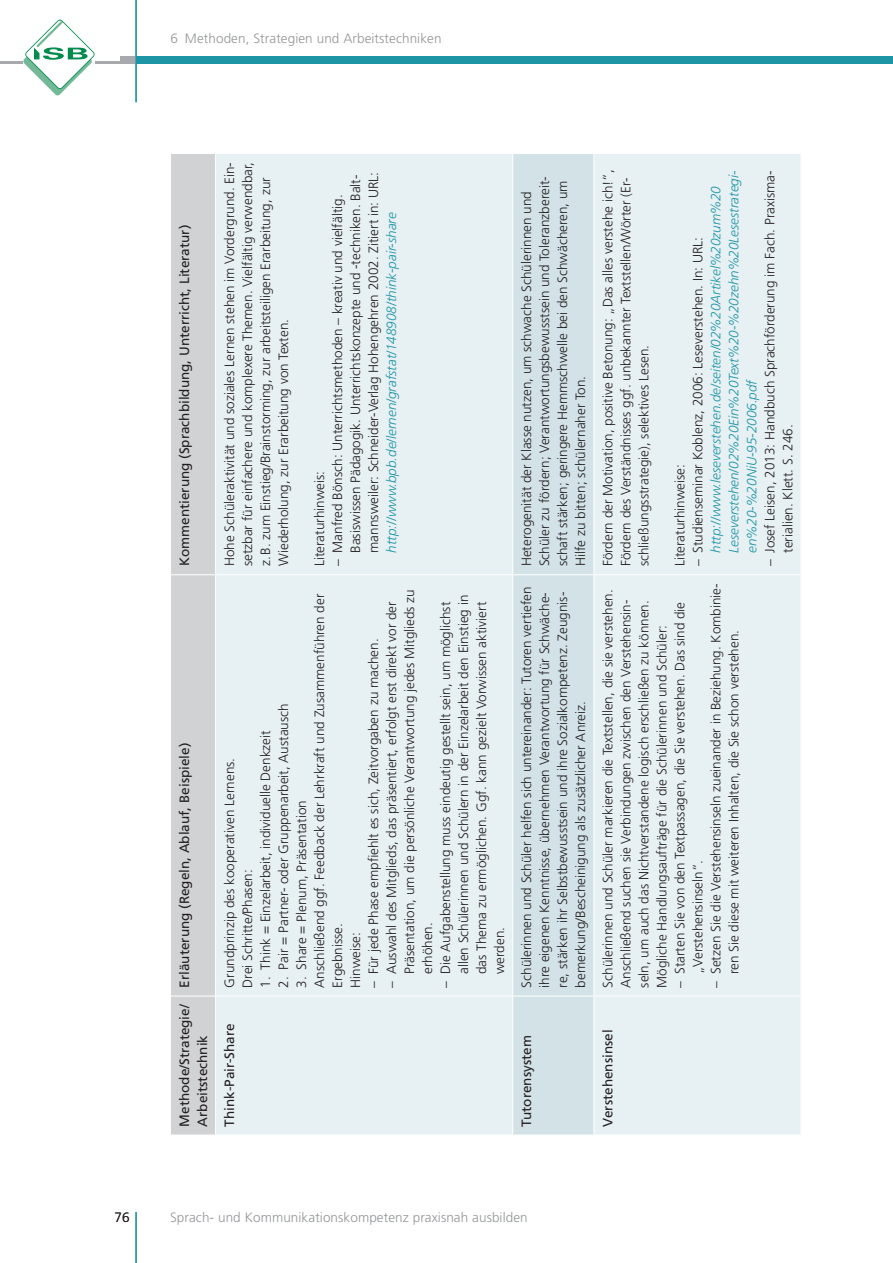
<style>
.page{position:relative;width:893px;height:1263px;background:#fff}
.page>*{position:absolute;margin:0;border:0;box-sizing:border-box;transform-origin:0 0}
.t1{font:300 13.5px/18px "Frutiger LT Std";color:#231f20}
.t2{font:italic 300 13.5px/18px "Frutiger LT Std";color:#1e95a5}
.t3{font:13.5px/18px "Frutiger LT Std";color:#231f20}
.t4{font:300 13.5px "Frutiger LT Std";letter-spacing:.005em;color:#939598}
</style>
<div class="page">
<div style="left:121px;top:56px;width:15px;height:8px;background:#a8a9ad"></div>
<hr style="left:0;top:62px;width:136px;height:2px;background:#a8a9ad">
<div style="left:136px;top:56px;width:757px;height:8px;background:#1e95a5"></div>
<hr style="left:135px;top:0;width:2px;height:102px;background:#1e95a5">
<svg style="left:23px;top:20px;width:72px;height:75px"></svg>
<hr style="left:135px;top:1212px;width:2px;height:51px;background:#1e95a5">
<div style="left:170px;top:996px;width:46px;height:139px;background:#d1d2d4"></div>
<div style="left:171px;top:154px;width:44px;height:842px;background:#d1d2d4"></div>
<div style="left:216px;top:154px;width:585px;height:981px;background:#e7f0f3"></div>
<div style="left:513px;top:154px;width:80px;height:981px;background:#d2e2e7"></div>
<hr style="left:170px;top:996px;width:1px;height:139px;background:#fff">
<hr style="left:171px;top:996px;width:44px;height:1px;background:#fff">
<hr style="left:171px;top:574px;width:44px;height:1px;background:#fff">
<hr style="left:215px;top:996px;width:1px;height:139px;background:#fff">
<hr style="left:216px;top:996px;width:296px;height:1px;background:#fff">
<hr style="left:216px;top:574px;width:296px;height:1px;background:#fff">
<hr style="left:512px;top:996px;width:1px;height:139px;background:#fff">
<hr style="left:512px;top:575px;width:1px;height:421px;background:#fff">
<hr style="left:513px;top:996px;width:80px;height:1px;background:#fff">
<hr style="left:512px;top:153px;width:1px;height:422px;background:#fff">
<hr style="left:513px;top:574px;width:80px;height:1px;background:#fff">
<hr style="left:593px;top:996px;width:1px;height:139px;background:#fff">
<hr style="left:593px;top:575px;width:1px;height:421px;background:#fff">
<hr style="left:594px;top:996px;width:207px;height:1px;background:#fff">
<hr style="left:593px;top:153px;width:1px;height:422px;background:#fff">
<hr style="left:594px;top:574px;width:207px;height:1px;background:#fff">
<p class="t4" style="left:171px;top:31px;width:273px">6 Methoden, Strategien und Arbeitstechniken</p>
<p class="t3" style="left:175px;top:566px;width:343px;rotate:-90deg">Kommentierung (Sprachbildung, Unterricht, Literatur)</p>
<p class="t3" style="left:175px;top:987px;width:246px;rotate:-90deg">Erläuterung (Regeln, Ablauf, Beispiele)</p>
<p class="t3" style="left:175px;top:1126px;width:124px;rotate:-90deg">Methode/Strategie/<br>Arbeitstechnik</p>
<p class="t1" style="left:221px;top:566px;width:406px;rotate:-90deg">Hohe Schüleraktivität und soziales Lernen stehen im Vordergrund. Ein&shy;setzbar für einfachere und komplexere Themen. Vielfältig verwendbar, z.B. zum Einstieg/Brainstorming, zur arbeitsteiligen Erarbeitung, zur Wiederholung, zur Erarbeitung von Texten.</p>
<p class="t1" style="left:329px;top:553px;width:382px;text-indent:-14px;rotate:-90deg">– Manfred Bönsch: Unterrichtsmethoden – kreativ und vielfältig.<br>Basiswissen Pädagogik. Unterrichtskonzepte und -techniken. Balt&shy;mannsweiler: Schneider-Verlag Hohengehren 2002. Zitiert in: URL:</p>
<p class="t2" style="left:383px;top:553px;width:342px;rotate:-90deg">http://www.bpb.de/lernen/grafstat/148908/think-pair-share</p>
<p class="t1" style="left:311px;top:566px;width:97px;rotate:-90deg">Literaturhinweis:</p>
<p class="t1" style="left:383px;top:974px;width:386px;text-indent:-14px;rotate:-90deg">– Auswahl des Mitglieds, das präsentiert, erfolgt erst direkt vor der<br>Präsentation, um die persönliche Verantwortung jedes Mitglieds zu erhöhen.</p>
<p class="t1" style="left:437px;top:974px;width:381px;text-indent:-14px;rotate:-90deg">– Die Aufgabenstellung muss eindeutig gestellt sein, um möglichst allen Schülerinnen und Schülern in der Einzelarbeit den Einstieg in das Thema zu ermöglichen. Ggf. kann gezielt Vorwissen aktiviert werden.</p>
<p class="t1" style="left:293px;top:987px;width:395px;rotate:-90deg">3. Share = Plenum, Präsentation<br>Anschließend ggf. Feedback der Lehrkraft und Zusammenführen der<br>Ergebnisse.<br>Hinweise:</p>
<p class="t1" style="left:365px;top:987px;width:350px;rotate:-90deg">– Für jede Phase empfiehlt es sich, Zeitvorgaben zu machen.</p>
<p class="t1" style="left:275px;top:987px;width:286px;rotate:-90deg">2. Pair = Partner- oder Gruppenarbeit, Austausch</p>
<p class="t1" style="left:257px;top:987px;width:259px;rotate:-90deg">1. Think = Einzelarbeit, individuelle Denkzeit</p>
<p class="t1" style="left:221px;top:987px;width:231px;rotate:-90deg">Grundprinzip des kooperativen Lernens.<br>Drei Schritte/Phasen:</p>
<p class="t3" style="left:221px;top:1126px;width:105px;rotate:-90deg">Think-Pair-Share</p>
<p class="t1" style="left:518px;top:566px;width:391px;rotate:-90deg">Heterogenität der Klasse nutzen, um schwache Schülerinnen und Schüler zu fördern; Verantwortungsbewusstsein und Toleranzbereit&shy;schaft stärken; geringere Hemmschwelle bei den Schwächeren, um Hilfe zu bitten; schülernaher Ton.</p>
<p class="t1" style="left:518px;top:987px;width:403px;rotate:-90deg">Schülerinnen und Schüler helfen sich untereinander: Tutoren vertiefen ihre eigenen Kenntnisse, übernehmen Verantwortung für Schwäche&shy;re, stärken ihr Selbstbewusstsein und ihre Sozialkompetenz. Zeugnis&shy;bemerkung/Bescheinigung als zusätzlicher Anreiz.</p>
<p class="t1" style="left:599px;top:566px;width:398px;rotate:-90deg">Fördern der Motivation, positive Betonung: „Das alles verstehe ich!“,<br>Fördern des Verständnisses ggf. unbekannter Textstellen/Wörter (Er&shy;schließungsstrategie), selektives Lesen.</p>
<p class="t2" style="left:707px;top:553px;width:384px;rotate:-90deg">http://www.leseverstehen.de/seiten/02%20Artikel%20zum%20<br>Leseverstehen/02%20Ein%20Text%20-%20zehn%20Lesestrategi&shy;en%20-%20NiU-95-2006.pdf</p>
<p class="t1" style="left:761px;top:553px;width:384px;text-indent:-14px;rotate:-90deg">– Josef Leisen, 2013: Handbuch Sprachförderung im Fach. Praxisma&shy;terialien. Klett. S. 246.</p>
<p class="t1" style="left:689px;top:566px;width:331px;rotate:-90deg">– Studienseminar Koblenz, 2006: Leseverstehen. In: URL:</p>
<p class="t1" style="left:671px;top:566px;width:103px;rotate:-90deg">Literaturhinweise:</p>
<p class="t1" style="left:707px;top:974px;width:392px;text-indent:-14px;rotate:-90deg">– Setzen Sie die Verstehensinseln zueinander in Beziehung. Kombinie&shy;ren Sie diese mit weiteren Inhalten, die Sie schon verstehen.</p>
<p class="t1" style="left:599px;top:987px;width:400px;rotate:-90deg">Schülerinnen und Schüler markieren die Textstellen, die sie verstehen.<br>Anschließend suchen sie Verbindungen zwischen den Verstehensin&shy;seln, um auch das Nichtverstandene logisch erschließen zu können.<br>Mögliche Handlungsaufträge für die Schülerinnen und Schüler:</p>
<p class="t1" style="left:671px;top:974px;width:374px;text-indent:-14px;rotate:-90deg">– Starten Sie von den Textpassagen, die Sie verstehen. Das sind die „Verstehensinseln“.</p>
<p class="t3" style="left:518px;top:1126px;width:93px;rotate:-90deg">Tutorensystem</p>
<p class="t3" style="left:599px;top:1126px;width:99px;rotate:-90deg">Verstehensinsel</p>
<p class="t1" style="left:114px;top:1208px;width:17px">76</p>
<p class="t4" style="left:170px;top:1210px;width:359px">Sprach- und Kommunikationskompetenz praxisnah ausbilden</p>
</div>
